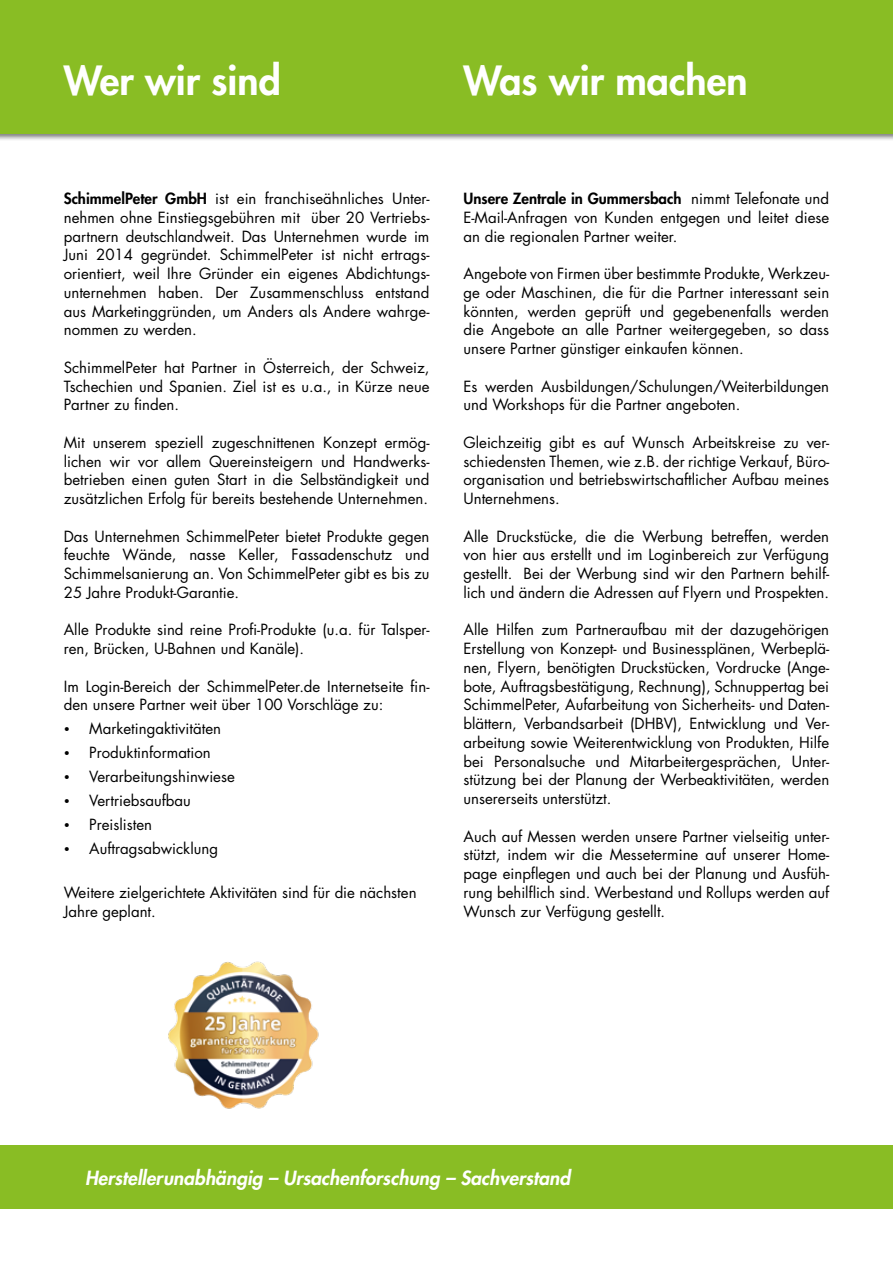
<style>
.page{position:relative;width:893px;height:1263px;background:#fff}
.page>*{position:absolute;margin:0;border:0;box-sizing:border-box;transform-origin:0 0}
.t1{font:800 39.15px "Futura";color:#fff}
.t2{font:italic 800 19.05px "Futura";color:#fff}
.t3{font:15px/18.8px "Futura";color:#000;text-align:justify}
.s1{font-weight:800}
.s2{font-size:10.5px}
</style>
<div class="page">
<div style="left:0;top:0;width:893px;height:141px;background:#000;opacity:.5"></div>
<div style="left:0;top:0;width:893px;height:133px;background:#89bd24"></div>
<img style="left:168px;top:961px;width:151px;height:148px">
<div style="left:0;top:1145px;width:893px;height:64px;background:#89bd24"></div>
<h1 class="t1" style="left:64px;top:54px;width:219px">Wer wir sind</h1>
<h1 class="t1" style="left:463px;top:54px;width:286px">Was wir machen</h1>
<p class="t3" style="left:64px;top:189px;width:367px"><span class="s1">SchimmelPeter GmbH</span> ist ein franchiseähnliches Unter&shy;nehmen ohne Einstiegsgebühren mit über 20 Vertriebs&shy;partnern deutschlandweit. Das Unternehmen wurde im Juni 2014 gegründet. SchimmelPeter ist nicht ertrags&shy;orientiert, weil Ihre Gründer ein eigenes Abdichtungs&shy;unternehmen haben. Der Zusammenschluss entstand aus Marketinggründen, um Anders als Andere wahrge&shy;nommen zu werden.</p>
<p class="t3" style="left:64px;top:358px;width:367px">SchimmelPeter hat Partner in Österreich, der Schweiz, Tschechien und Spanien. Ziel ist es u.a., in Kürze neue Partner zu finden.</p>
<p class="t3" style="left:64px;top:433px;width:367px">Mit unserem speziell zugeschnittenen Konzept ermög&shy;lichen wir vor allem Quereinsteigern und Handwerks&shy;betrieben einen guten Start in die Selbständigkeit und zusätzlichen Erfolg für bereits bestehende Unternehmen.</p>
<p class="t3" style="left:64px;top:526px;width:367px">Das Unternehmen SchimmelPeter bietet Produkte gegen feuchte Wände, nasse Keller, Fassadenschutz und Schimmelsanierung an. Von SchimmelPeter gibt es bis zu 25 Jahre Produkt-Garantie.</p>
<p class="t3" style="left:64px;top:620px;width:367px">Alle Produkte sind reine Profi-Produkte (u.a. für Talsper&shy;ren, Brücken, U-Bahnen und Kanäle).</p>
<p class="t3" style="left:64px;top:676px;width:367px">Im Login-Bereich der SchimmelPeter.de Internetseite fin&shy;den unsere Partner weit über 100 Vorschläge zu:</p>
<p class="t3" style="left:64px;top:719px;width:159px"><span class="s2">•</span> Marketingaktivitäten</p>
<p class="t3" style="left:64px;top:743px;width:149px"><span class="s2">•</span> Produktinformation</p>
<p class="t3" style="left:64px;top:767px;width:173px"><span class="s2">•</span> Verarbeitungshinwiese</p>
<p class="t3" style="left:64px;top:791px;width:129px"><span class="s2">•</span> Vertriebsaufbau</p>
<p class="t3" style="left:64px;top:815px;width:90px"><span class="s2">•</span> Preislisten</p>
<p class="t3" style="left:64px;top:839px;width:156px"><span class="s2">•</span> Auftragsabwicklung</p>
<p class="t3" style="left:64px;top:883px;width:354px">Weitere zielgerichtete Aktivitäten sind für die nächsten<br>Jahre geplant.</p>
<p class="t3" style="left:463px;top:189px;width:367px"><span class="s1">Unsere Zentrale in Gummersbach</span> nimmt Telefonate und E-Mail-Anfragen von Kunden entgegen und leitet diese an die regionalen Partner weiter.</p>
<p class="t3" style="left:463px;top:264px;width:367px">Angebote von Firmen über bestimmte Produkte, Werkzeu&shy;ge oder Maschinen, die für die Partner interessant sein könnten, werden geprüft und gegebenenfalls werden die Angebote an alle Partner weitergegeben, so dass unsere Partner günstiger einkaufen können.</p>
<p class="t3" style="left:463px;top:376px;width:367px">Es werden Ausbildungen/Schulungen/Weiterbildungen und Workshops für die Partner angeboten.</p>
<p class="t3" style="left:463px;top:433px;width:367px">Gleichzeitig gibt es auf Wunsch Arbeitskreise zu ver&shy;schiedensten Themen, wie z.B. der richtige Verkauf, Büro&shy;organisation und betriebswirtschaftlicher Aufbau meines Unternehmens.</p>
<p class="t3" style="left:463px;top:526px;width:367px">Alle Druckstücke, die die Werbung betreffen, werden von hier aus erstellt und im Loginbereich zur Verfügung gestellt. Bei der Werbung sind wir den Partnern behilf&shy;lich und ändern die Adressen auf Flyern und Prospekten.</p>
<p class="t3" style="left:463px;top:620px;width:367px">Alle Hilfen zum Partneraufbau mit der dazugehörigen Erstellung von Konzept- und Businessplänen, Werbeplä&shy;nen, Flyern, benötigten Druckstücken, Vordrucke (Ange&shy;bote, Auftragsbestätigung, Rechnung), Schnuppertag bei SchimmelPeter, Aufarbeitung von Sicherheits- und Daten&shy;blättern, Verbandsarbeit (DHBV), Entwicklung und Ver&shy;arbeitung sowie Weiterentwicklung von Produkten, Hilfe bei Personalsuche und Mitarbeitergesprächen, Unter&shy;stützung bei der Planung der Werbeaktivitäten, werden unsererseits unterstützt.</p>
<p class="t3" style="left:463px;top:826px;width:367px">Auch auf Messen werden unsere Partner vielseitig unter&shy;stützt, indem wir die Messetermine auf unserer Home&shy;page einpflegen und auch bei der Planung und Ausfüh&shy;rung behilflich sind. Werbestand und Rollups werden auf Wunsch zur Verfügung gestellt.</p>
<p class="t2" style="left:85px;top:1165px;width:487px">Herstellerunabhängig – Ursachenforschung – Sachverstand</p>
</div>
